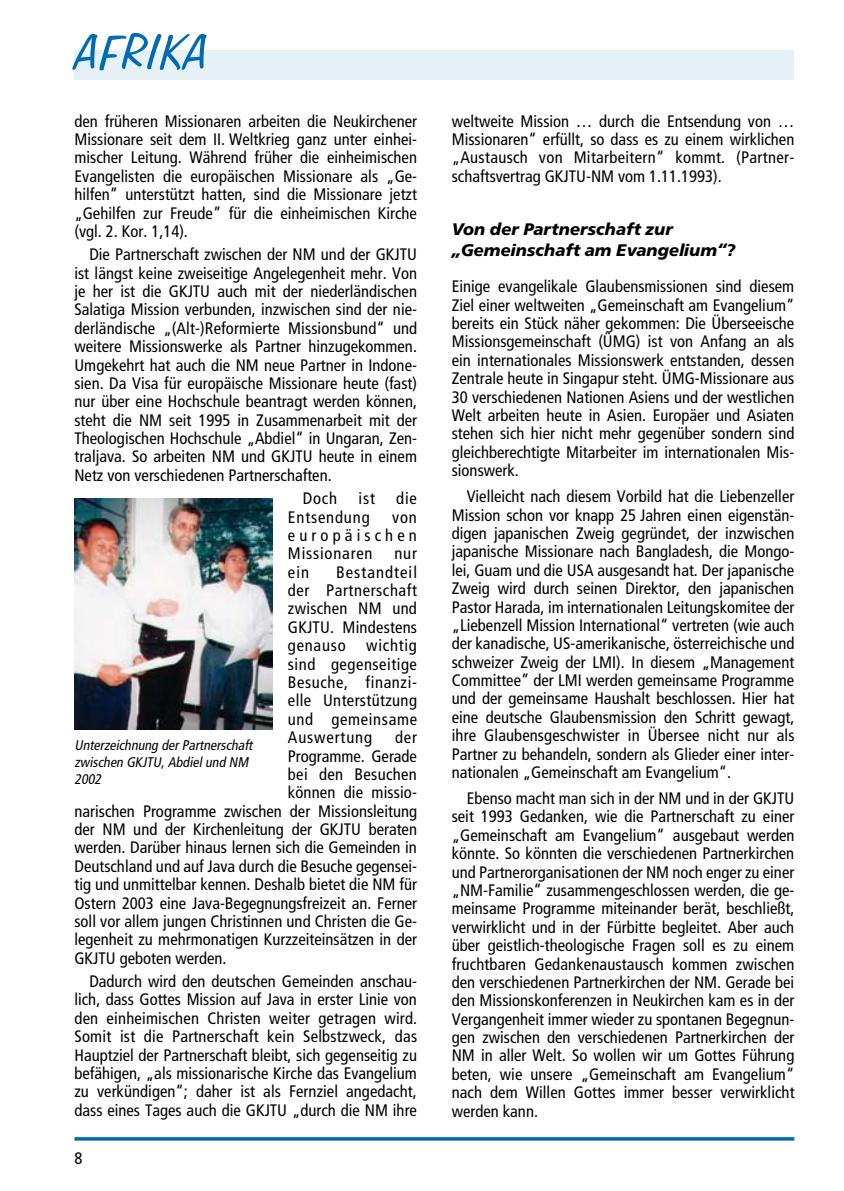
<style>
.page{position:relative;width:844px;height:1191px;background:#fff}
.page>*{position:absolute;margin:0;border:0;box-sizing:border-box;transform-origin:0 0}
.t1{font:56px "Freehand 575 BT Regular B";letter-spacing:.005em;color:#006ab2}
.t2{font:italic 700 17.5px/21px "Front Page LH";color:#000}
.t3{font:condensed 16.62px/18.4px "Frutiger Cd";color:#000;text-align:justify}
.t4{font:condensed 16.62px "Frutiger Cd";letter-spacing:.02em;color:#000}
.t5{font:condensed 16.62px "Frutiger Cd";letter-spacing:.05em;color:#000}
.t6{font:italic condensed 14px/16.8px "Frutiger Cd";color:#000}
</style>
<div class="page">
<div style="left:74px;top:50px;width:720px;height:29px;background:#e6f0f7"></div>
<hr style="left:74px;top:1137px;width:720px;height:3px;background:#006ab2">
<img style="left:74px;top:499px;width:198px;height:230px">
<h1 class="t1" style="left:74px;top:24px;width:136px">Afrika</h1>
<p class="t3" style="left:74px;top:112px;width:344px">den früheren Missionaren arbeiten die Neukirchener Missionare seit dem II. Weltkrieg ganz unter einhei&shy;mischer Leitung. Während früher die einheimischen Evangelisten die europäischen Missionare als „Ge&shy;hilfen” unterstützt hatten, sind die Missionare jetzt „Gehilfen zur Freude” für die einheimischen Kirche (vgl. 2. Kor. 1,14).</p>
<p class="t3" style="left:74px;top:246px;width:344px;text-indent:15px">Die Partnerschaft zwischen der NM und der GKJTU ist längst keine zweiseitige Angelegenheit mehr. Von je her ist die GKJTU auch mit der niederländischen Salatiga Mission verbunden, inzwischen sind der nie&shy;derländische „(Alt-)Reformierte Missionsbund“ und weitere Missionswerke als Partner hinzugekommen.<br>Umgekehrt hat auch die NM neue Partner in Indone&shy;sien. Da Visa für europäische Missionare heute (fast) nur über eine Hochschule beantragt werden können, steht die NM seit 1995 in Zusammenarbeit mit der Theologischen Hochschule „Abdiel“ in Ungaran, Zen&shy;traljava. So arbeiten NM und GKJTU heute in einem Netz von verschiedenen Partnerschaften.</p>
<p class="t3" style="left:303px;top:490px;width:36px">Doch</p>
<p class="t3" style="left:358px;top:490px;width:18px">ist</p>
<p class="t3" style="left:396px;top:490px;width:22px">die</p>
<p class="t5" style="left:288px;top:508px;width:83px">Entsendung</p>
<p class="t3" style="left:288px;top:508px;width:130px;text-indent:104px">von europäischen Missionaren</p>
<p class="t3" style="left:394px;top:545px;width:24px">nur</p>
<p class="t3" style="left:288px;top:563px;width:131px;text-indent:48px">Bestandteil der Partnerschaft zwischen NM und GKJTU. Mindestens genauso wichtig sind gegenseitige Besuche, finanzi&shy;elle Unterstützung und gemeinsame Auswertung</p>
<p class="t3" style="left:288px;top:563px;width:23px">ein</p>
<p class="t3" style="left:395px;top:728px;width:24px">der</p>
<p class="t3" style="left:288px;top:747px;width:130px">Programme. Gerade</p>
<p class="t4" style="left:288px;top:765px;width:130px">bei den Besuchen</p>
<p class="t3" style="left:288px;top:784px;width:130px">können die missio-</p>
<p class="t3" style="left:74px;top:802px;width:344px">narischen Programme zwischen der Missionsleitung</p>
<p class="t3" style="left:74px;top:820px;width:344px">der NM und der Kirchenleitung der GKJTU beraten</p>
<p class="t3" style="left:74px;top:839px;width:344px">werden. Darüber hinaus lernen sich die Gemeinden in</p>
<p class="t3" style="left:74px;top:857px;width:344px">Deutschland und auf Java durch die Besuche gegensei-</p>
<p class="t3" style="left:74px;top:875px;width:344px">tig und unmittelbar kennen. Deshalb bietet die NM für</p>
<p class="t3" style="left:74px;top:894px;width:344px">Ostern 2003 eine Java-Begegnungsfreizeit an. Ferner</p>
<p class="t3" style="left:74px;top:912px;width:344px">soll vor allem jungen Christinnen und Christen die Ge-</p>
<p class="t3" style="left:74px;top:931px;width:344px">legenheit zu mehrmonatigen Kurzzeiteinsätzen in der</p>
<p class="t3" style="left:74px;top:949px;width:154px">GKJTU geboten werden.</p>
<p class="t3" style="left:74px;top:972px;width:344px;text-indent:15px">Dadurch wird den deutschen Gemeinden anschau&shy;lich, dass Gottes Mission auf Java in erster Linie von den einheimischen Christen weiter getragen wird.<br>Somit ist die Partnerschaft kein Selbstzweck, das Hauptziel der Partnerschaft bleibt, sich gegenseitig zu befähigen, „als missionarische Kirche das Evangelium zu verkündigen“; daher ist als Fernziel angedacht, dass eines Tages auch die GKJTU „durch die NM ihre</p>
<p class="t6" style="left:74px;top:737px;width:182px">Unterzeichnung derPartnerschaft zwischen GKJTU,Abdielund NM<br>2 002</p>
<p class="t3" style="left:451px;top:112px;width:344px">weltweite Mission … durch die Entsendung von … Missionaren“ erfüllt, so dass es zu einem wirklichen „Austausch von Mitarbeitern“ kommt. (Partner&shy;schaftsvertrag GKJTU-NM vom 1.11.1993).</p>
<p class="t2" style="left:451px;top:219px;width:285px">Von der Partnerschaft zur „Gemeinschaft am Evangelium“?</p>
<p class="t3" style="left:451px;top:278px;width:344px">Einige evangelikale Glaubensmissionen sind diesem Ziel einer weltweiten „Gemeinschaft am Evangelium“ bereits ein Stück näher gekommen: Die Überseeische Missionsgemeinschaft (ÜMG) ist von Anfang an als ein internationales Missionswerk entstanden, dessen Zentrale heute in Singapur steht. ÜMG-Missionare aus 30 verschiedenen Nationen Asiens und der westlichen Welt arbeiten heute in Asien. Europäer und Asiaten stehen sich hier nicht mehr gegenüber sondern sind gleichberechtigte Mitarbeiter im internationalen Mis&shy;sionswerk.</p>
<p class="t3" style="left:451px;top:488px;width:344px;text-indent:15px">Vielleicht nach diesem Vorbild hat die Liebenzeller Mission schon vor knapp 25 Jahren einen eigenstän&shy;digen japanischen Zweig gegründet, der inzwischen japanische Missionare nach Bangladesh, die Mongo&shy;lei, Guam und die USA ausgesandt hat. Der japanische Zweig wird durch seinen Direktor, den japanischen Pastor Harada, im internationalen Leitungskomitee der „Liebenzell Mission International“ vertreten (wie auch der kanadische, US-amerikanische, österreichische und schweizer Zweig der LMI). In diesem „Management Committee” der LMI werden gemeinsame Programme und der gemeinsame Haushalt beschlossen. Hier hat eine deutsche Glaubensmission den Schritt gewagt, ihre Glaubensgeschwister in Übersee nicht nur als Partner zu behandeln, sondern als Glieder einer inter&shy;nationalen „Gemeinschaft am Evangelium“.</p>
<p class="t3" style="left:451px;top:789px;width:344px;text-indent:15px">Ebenso macht man sich in der NM und in der GKJTU seit 1993 Gedanken, wie die Partnerschaft zu einer „Gemeinschaft am Evangelium“ ausgebaut werden könnte. So könnten die verschiedenen Partnerkirchen und Partnerorganisationen der NM noch enger zu einer „NM-Familie“ zusammengeschlossen werden, die ge&shy;meinsame Programme miteinander berät, beschließt, verwirklicht und in der Fürbitte begleitet. Aber auch über geistlich-theologische Fragen soll es zu einem fruchtbaren Gedankenaustausch kommen zwischen den verschiedenen Partnerkirchen der NM. Gerade bei den Missionskonferenzen in Neukirchen kam es in der Vergangenheit immer wieder zu spontanen Begegnun&shy;gen zwischen den verschiedenen Partnerkirchen der NM in aller Welt. So wollen wir um Gottes Führung beten, wie unsere „Gemeinschaft am Evangelium“ nach dem Willen Gottes immer besser verwirklicht werden kann.</p>
</div>
